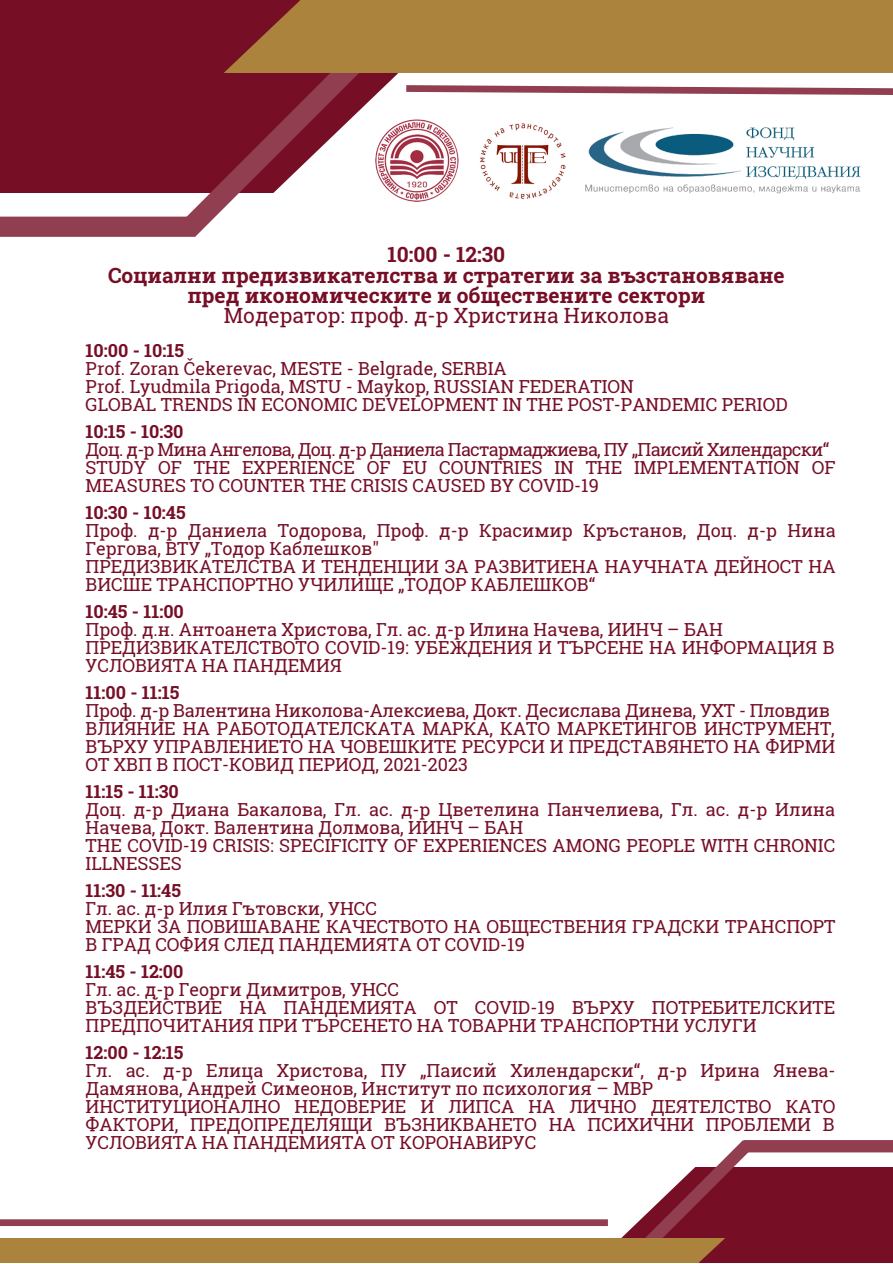
<style>
.page{position:relative;width:893px;height:1264px;background:#fff}
.page>*{position:absolute;margin:0;border:0;box-sizing:border-box;transform-origin:0 0}
.t1{font:700 21px/20.2px "Roboto Slab";color:#760e26;text-align:center}
.t2{font:21px "Roboto Slab";color:#760e26}
.t3{font:18px/18px "Roboto Slab";color:#760e26}
.t4{font:700 18px "Roboto Slab";color:#760e26}
</style>
<div class="page">
<div style="left:0;top:0;width:516px;height:193px;background:#760e26"></div>
<div style="left:547px;top:1166px;width:345px;height:96px;background:#760e26"></div>
<div style="left:0;top:217px;width:195px;height:20px;background:#913e51"></div>
<div style="left:743px;top:1140px;width:149px;height:12px;background:#913e51"></div>
<svg style="left:495px;top:82px;width:397px;height:17px"></svg>
<div style="left:0;top:1219px;width:608px;height:6px;background:#913e51"></div>
<svg style="left:159px;top:73px;width:336px;height:164px"></svg>
<svg style="left:560px;top:1140px;width:204px;height:97px"></svg>
<div style="left:224px;top:0;width:668px;height:73px;background:#ab833d"></div>
<div style="left:0;top:1237px;width:725px;height:25px;background:#ab833d"></div>
<img style="left:373px;top:117px;width:87px;height:87px">
<img style="left:479px;top:120px;width:87px;height:81px">
<img style="left:586px;top:127px;width:274px;height:67px">
<p class="t1" style="left:108px;top:244px;width:678px">10:00 - 12:30<br>Социални предизвикателства и стратегии за възстановяване пред икономическите и обществените сектори</p>
<p class="t2" style="left:224px;top:301px;width:446px">Модератор: проф. д-р Христина Николова</p>
<p class="t4" style="left:86px;top:338px;width:100px">10:00 - 10:15</p>
<p class="t3" style="left:86px;top:359px;width:703px">Prof. Zoran Čekerevac, MESTE - Belgrade, SERBIA<br>Prof. Lyudmila Prigoda, MSTU - Maykop, RUSSIAN FEDERATION<br>GLOBAL TRENDS IN ECONOMIC DEVELOPMENT IN THE POST-PANDEMIC PERIOD</p>
<p class="t4" style="left:86px;top:419px;width:99px">10:15 - 10:30</p>
<p class="t3" style="left:86px;top:440px;width:751px">Доц. д-р Мина Ангелова, Доц. д-р Даниела Пастармаджиева, ПУ „Паисий Хилендарски“<br>STUDY OF THE EXPERIENCE OF EU COUNTRIES IN THE IMPLEMENTATION OF<br>MEASURES TO COUNTER THE CRISIS CAUSED BY COVID-19</p>
<p class="t4" style="left:86px;top:500px;width:102px">10:30 - 10:45</p>
<p class="t3" style="left:86px;top:521px;width:751px">Проф. д-р Даниела Тодорова, Проф. д-р Красимир Кръстанов, Доц. д-р Нина Гергова, ВТУ „Тодор Каблешков"<br>ПРЕДИЗВИКАТЕЛСТВА И ТЕНДЕНЦИИ ЗА РАЗВИТИЕНА НАУЧНАТА ДЕЙНОСТ НА ВИСШЕ ТРАНСПОРТНО УЧИЛИЩЕ „ТОДОР КАБЛЕШКОВ“</p>
<p class="t4" style="left:86px;top:599px;width:100px">10:45 - 11:00</p>
<p class="t3" style="left:86px;top:620px;width:750px">Проф. д.н. Антоанета Христова, Гл. ас. д-р Илина Начева, ИИНЧ – БАН<br>ПРЕДИЗВИКАТЕЛСТВОТО COVID-19: УБЕЖДЕНИЯ И ТЪРСЕНЕ НА ИНФОРМАЦИЯ В<br>УСЛОВИЯТА НА ПАНДЕМИЯ</p>
<p class="t4" style="left:86px;top:680px;width:95px">11:00 - 11:15</p>
<p class="t3" style="left:86px;top:701px;width:751px">Проф. д-р Валентина Николова-Алексиева, Докт. Десислава Динева, УХТ - Пловдив ВЛИЯНИЕ НА РАБОТОДАТЕЛСКАТА МАРКА, КАТО МАРКЕТИНГОВ ИНСТРУМЕНТ, ВЪРХУ УПРАВЛЕНИЕТО НА ЧОВЕШКИТЕ РЕСУРСИ И ПРЕДСТАВЯНЕТО НА ФИРМИ ОТ ХВП В ПОСТ-КОВИД ПЕРИОД, 2021-2023</p>
<p class="t4" style="left:86px;top:779px;width:95px">11:15 - 11:30</p>
<p class="t3" style="left:86px;top:800px;width:751px">Доц. д-р Диана Бакалова, Гл. ас. д-р Цветелина Панчелиева, Гл. ас. д-р Илина Начева, Докт. Валентина Долмова, ИИНЧ – БАН<br>THE COVID-19 CRISIS: SPECIFICITY OF EXPERIENCES AMONG PEOPLE WITH CHRONIC ILLNESSES</p>
<p class="t4" style="left:86px;top:878px;width:97px">11:30 - 11:45</p>
<p class="t3" style="left:86px;top:899px;width:751px">Гл. ас. д-р Илия Гътовски, УНСС<br>МЕРКИ ЗА ПОВИШАВАНЕ КАЧЕСТВОТО НА ОБЩЕСТВЕНИЯ ГРАДСКИ ТРАНСПОРТ<br>В ГРАД СОФИЯ СЛЕД ПАНДЕМИЯТА ОТ COVID-19</p>
<p class="t4" style="left:86px;top:959px;width:99px">11:45 - 12:00</p>
<p class="t3" style="left:86px;top:980px;width:751px">Гл. ас. д-р Георги Димитров, УНСС<br>ВЪЗДЕЙСТВИЕ НА ПАНДЕМИЯТА ОТ COVID-19 ВЪРХУ ПОТРЕБИТЕЛСКИТЕ<br>ПРЕДПОЧИТАНИЯ ПРИ ТЪРСЕНЕТО НА ТОВАРНИ ТРАНСПОРТНИ УСЛУГИ</p>
<p class="t4" style="left:86px;top:1040px;width:99px">12:00 - 12:15</p>
<p class="t3" style="left:86px;top:1060px;width:751px">Гл. ас. д-р Елица Христова, ПУ „Паисий Хилендарски“, д-р Ирина Янева-Дамянова, Андрей Симеонов, Институт по психология – МВР ИНСТИТУЦИОНАЛНО НЕДОВЕРИЕ И ЛИПСА НА ЛИЧНО ДЕЯТЕЛСТВО КАТО ФАКТОРИ, ПРЕДОПРЕДЕЛЯЩИ ВЪЗНИКВАНЕТО НА ПСИХИЧНИ ПРОБЛЕМИ В УСЛОВИЯТА НА ПАНДЕМИЯТА ОТ КОРОНАВИРУС</p>
</div>
